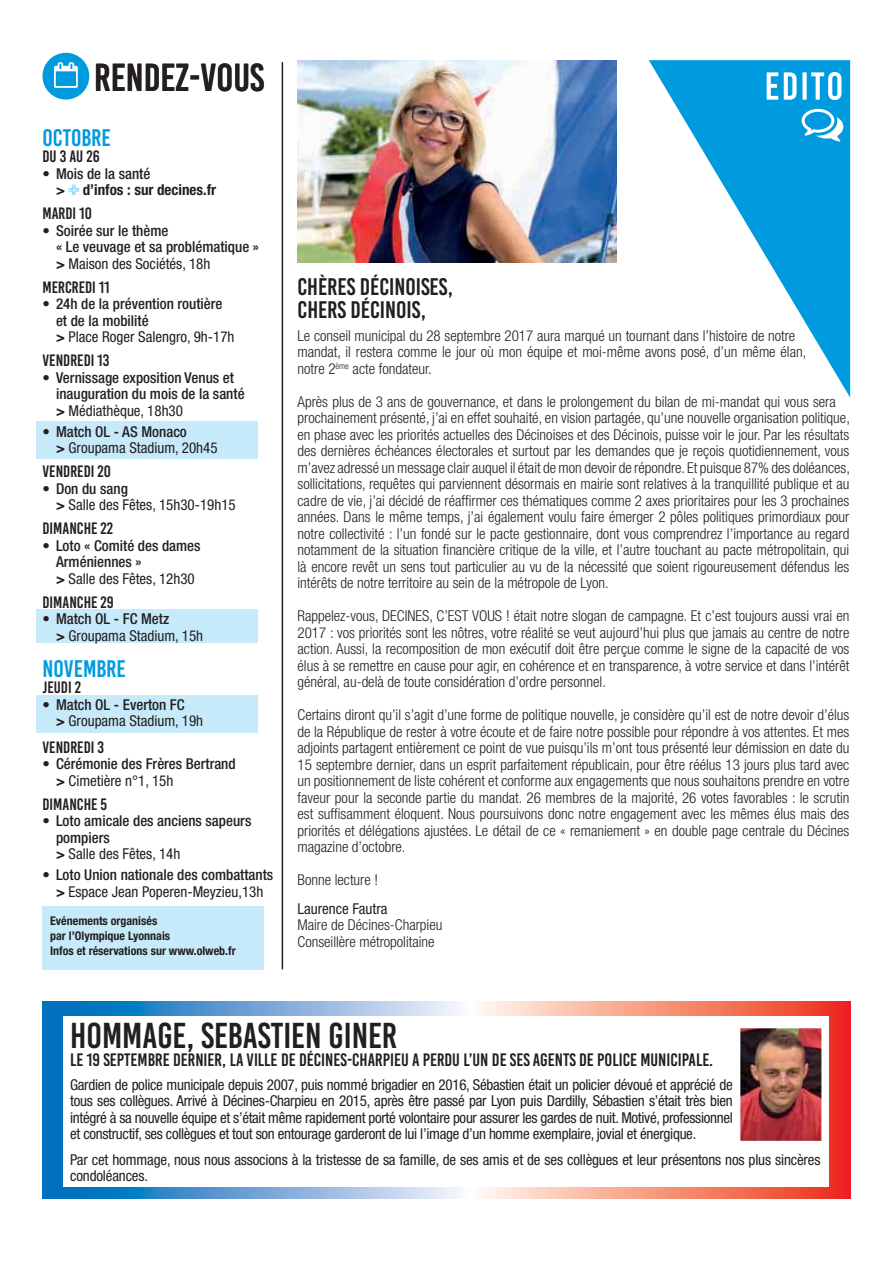
<style>
.page{position:relative;width:893px;height:1263px;background:#fff}
.page>*{position:absolute;margin:0;border:0;box-sizing:border-box;transform-origin:0 0}
.t1{font:39px "Bebas Kai";color:#231f20}
.t2{font:36px "Bebas Kai";color:#231f20}
.t3{font:24px/24px "Bebas Kai";color:#231f20}
.t4{font:24px "Bebas Kai";color:#009bdf}
.t5{font:18px "Bebas Kai";color:#231f20}
.t6{font:16.5px "Bebas Kai";color:#231f20}
.t7{font:300 condensed 15px/16.5px "Helvetica Neue";color:#231f20}
.t8{font:condensed 15px/16.5px "Helvetica Neue";letter-spacing:-.01em;color:#231f20}
.t9{font:500 condensed 15px/16.5px "Helvetica Neue";color:#231f20}
.t10{font:700 condensed 15px "Helvetica Neue";color:#231f20}
.t11{font:700 condensed 12px/15px "Helvetica Neue";color:#231f20}
.s1{font-weight:700}
.s2{font-weight:400}
.s3{font-weight:500}
</style>
<div class="page">
<svg style="left:43px;top:1002px;width:807px;height:197px;background:#a28da1"></svg>
<div style="left:64px;top:1016px;width:765px;height:170px;background:#fff"></div>
<div style="left:43px;top:906px;width:221px;height:63px;background:#c7eafb"></div>
<div style="left:36px;top:609px;width:222px;height:34px;background:#c7eafb"></div>
<div style="left:36px;top:422px;width:222px;height:37px;background:#c7eafb"></div>
<div style="left:36px;top:695px;width:222px;height:38px;background:#c7eafb"></div>
<hr style="left:282px;top:62px;width:1px;height:907px;background:#231f20">
<div style="left:43px;top:53px;width:46px;height:47px;background:#009bdf;border-radius:50%"></div>
<svg style="left:69px;top:185px;width:10px;height:10px"></svg>
<svg style="left:54px;top:62px;width:24px;height:26px"></svg>
<svg style="left:649px;top:60px;width:201px;height:337px"></svg>
<svg style="left:767px;top:72px;width:74px;height:28px"></svg>
<svg style="left:802px;top:109px;width:41px;height:33px"></svg>
<img style="left:298px;top:60px;width:318px;height:202px">
<img style="left:741px;top:1029px;width:80px;height:111px">
<div style="left:733px;top:1021px;width:96px;height:127px;border:7px solid #fff"></div>
<h1 class="t1" style="left:95px;top:55px;width:171px">RENDEZ-VOUS</h1>
<h3 class="t4" style="left:43px;top:123px;width:70px">OCTOBRE</h3>
<p class="t6" style="left:43px;top:147px;width:59px">DU 3 AU 26</p>
<p class="t9" style="left:43px;top:166px;width:109px">• Mois de la santé</p>
<p class="t10" style="left:56px;top:185px;width:162px">&gt; d’infos : sur decines.fr</p>
<p class="t6" style="left:43px;top:204px;width:51px">MARDI 10</p>
<p class="t9" style="left:56px;top:223px;width:204px;text-indent:-13px">• Soirée sur le thème<br>« Le veuvage et sa problématique » <span class="s1">&gt;</span> <span class="s2">Maison des Sociétés, 18h</span></p>
<p class="t6" style="left:43px;top:277px;width:69px">MERCREDI 11</p>
<p class="t9" style="left:56px;top:297px;width:180px;text-indent:-13px">• 24h de la prévention routière et de la mobilité<br><span class="s1">&gt;</span> <span class="s2">Place Roger Salengro, 9h-17h</span></p>
<p class="t6" style="left:43px;top:351px;width:68px">VENDREDI 13</p>
<p class="t9" style="left:56px;top:370px;width:190px;text-indent:-13px">• Vernissage exposition Venus et inauguration du mois de la santé <span class="s1">&gt;</span> <span class="s2">Médiathèque, 18h30</span></p>
<p class="t8" style="left:56px;top:424px;width:163px;text-indent:-13px"><span class="s3">• Match OL - AS Monaco<br></span><span class="s1">&gt;</span> Groupama Stadium, 20h45</p>
<p class="t6" style="left:43px;top:462px;width:70px">VENDREDI 20</p>
<p class="t8" style="left:56px;top:481px;width:181px;text-indent:-13px"><span class="s3">• Don du sang<br></span><span class="s1">&gt;</span> Salle des Fêtes, 15h30-19h15</p>
<p class="t6" style="left:43px;top:519px;width:72px">DIMANCHE 22</p>
<p class="t9" style="left:56px;top:538px;width:146px;text-indent:-13px">• Loto « Comité des dames<br>Arméniennes »<br><span class="s1">&gt;</span> <span class="s2">Salle des Fêtes, 12h30</span></p>
<p class="t6" style="left:43px;top:592px;width:73px">DIMANCHE 29</p>
<p class="t8" style="left:56px;top:612px;width:149px;text-indent:-13px"><span class="s3">• Match OL - FC Metz<br></span><span class="s1">&gt;</span> Groupama Stadium, 15h</p>
<h3 class="t4" style="left:43px;top:654px;width:85px">NOVEMBRE</h3>
<p class="t6" style="left:43px;top:678px;width:40px">JEUDI 2</p>
<p class="t8" style="left:56px;top:697px;width:149px;text-indent:-13px"><span class="s3">• Match OL - Everton FC<br></span><span class="s1">&gt;</span> Groupama Stadium, 19h</p>
<p class="t6" style="left:43px;top:738px;width:63px">VENDREDI 3</p>
<p class="t9" style="left:56px;top:757px;width:181px;text-indent:-13px">• Cérémonie des Frères Bertrand <span class="s1">&gt;</span> <span class="s2">Cimetière n°1, 15h</span></p>
<p class="t6" style="left:43px;top:795px;width:66px">DIMANCHE 5</p>
<p class="t9" style="left:56px;top:814px;width:197px;text-indent:-13px">• Loto amicale des anciens sapeurs pompiers<br><span class="s1">&gt;</span> <span class="s2">Salle des Fêtes, 14h</span></p>
<p class="t9" style="left:43px;top:868px;width:232px;text-align:center">• Loto Union nationale des combattants <span class="s1">&gt;</span> <span class="s2">Espace Jean Poperen-Meyzieu,13h</span></p>
<p class="t11" style="left:50px;top:914px;width:187px">Evénements organisés<br>par l’Olympique Lyonnais<br>Infos et réservations sur www.olweb.fr</p>
<h3 class="t3" style="left:298px;top:274px;width:157px">CHÈRES DÉCINOISES,<br>CHERS DÉCINOIS,</h3>
<p class="t7" style="left:298px;top:329px;width:510px">Le conseil municipal du 28 septembre 2017 aura marqué un tournant dans l’histoire de notre mandat, il restera comme le jour où mon équipe et moi-même avons posé, d’un même élan, notre 2<sup>ème</sup> acte fondateur.</p>
<p class="t7" style="left:298px;top:395px;width:554px">Après plus de 3 ans de gouvernance, et dans le prolongement du bilan de mi-mandat qui vous sera prochainement présenté, j’ai en effet souhaité, en vision partagée, qu’une nouvelle organisation politique, en phase avec les priorités actuelles des Décinoises et des Décinois, puisse voir le jour. Par les résultats des dernières échéances électorales et surtout par les demandes que je reçois quotidiennement, vous m’avez adressé un message clair auquel il était de mon devoir de répondre. Et puisque 87% des doléances, sollicitations, requêtes qui parviennent désormais en mairie sont relatives à la tranquillité publique et au cadre de vie, j’ai décidé de réaffirmer ces thématiques comme 2 axes prioritaires pour les 3 prochaines années. Dans le même temps, j’ai également voulu faire émerger 2 pôles politiques primordiaux pour notre collectivité : l’un fondé sur le pacte gestionnaire, dont vous comprendrez l’importance au regard notamment de la situation financière critique de la ville, et l’autre touchant au pacte métropolitain, qui là encore revêt un sens tout particulier au vu de la nécessité que soient rigoureusement défendus les intérêts de notre territoire au sein de la métropole de Lyon.</p>
<p class="t7" style="left:298px;top:609px;width:553px;text-align:justify">Rappelez-vous, DECINES, C’EST VOUS ! était notre slogan de campagne. Et c’est toujours aussi vrai en 2017 : vos priorités sont les nôtres, votre réalité se veut aujourd’hui plus que jamais au centre de notre action. Aussi, la recomposition de mon exécutif doit être perçue comme le signe de la capacité de vos élus à se remettre en cause pour agir, en cohérence et en transparence, à votre service et dans l’intérêt général, au-delà de toute considération d’ordre personnel.</p>
<p class="t7" style="left:298px;top:708px;width:553px;text-align:justify">Certains diront qu’il s’agit d’une forme de politique nouvelle, je considère qu’il est de notre devoir d’élus de la République de rester à votre écoute et de faire notre possible pour répondre à vos attentes. Et mes adjoints partagent entièrement ce point de vue puisqu’ils m’ont tous présenté leur démission en date du 15 septembre dernier, dans un esprit parfaitement républicain, pour être réélus 13 jours plus tard avec un positionnement de liste cohérent et conforme aux engagements que nous souhaitons prendre en votre faveur pour la seconde partie du mandat. 26 membres de la majorité, 26 votes favorables : le scrutin est suffisamment éloquent. Nous poursuivons donc notre engagement avec les mêmes élus mais des priorités et délégations ajustées. Le détail de ce « remaniement » en double page centrale du Décines magazine d’octobre.</p>
<p class="t7" style="left:298px;top:873px;width:82px">Bonne lecture !</p>
<p class="t8" style="left:298px;top:901px;width:91px">Laurence Fautra</p>
<p class="t7" style="left:298px;top:918px;width:146px">Maire de Décines-Charpieu<br>Conseillère métropolitaine</p>
<h2 class="t2" style="left:70px;top:1014px;width:328px">HOMMAGE, SEBASTIEN GINER</h2>
<p class="t5" style="left:70px;top:1049px;width:645px">LE 19 SEPTEMBRE DERNIER, LA VILLE DE DÉCINES-CHARPIEU A PERDU L’UN DE SES AGENTS DE POLICE MUNICIPALE.</p>
<p class="t8" style="left:70px;top:1078px;width:664px;text-align:justify">Gardien de police municipale depuis 2007, puis nommé brigadier en 2016, Sébastien était un policier dévoué et apprécié de tous ses collègues. Arrivé à Décines-Charpieu en 2015, après être passé par Lyon puis Dardilly, Sébastien s’était très bien intégré à sa nouvelle équipe et s’était même rapidement porté volontaire pour assurer les gardes de nuit. Motivé, professionnel et constructif, ses collègues et tout son entourage garderont de lui l’image d’un homme exemplaire, jovial et énergique.</p>
<p class="t8" style="left:70px;top:1152px;width:752px">Par cet hommage, nous nous associons à la tristesse de sa famille, de ses amis et de ses collègues et leur présentons nos plus sincères condoléances.</p>
</div>
